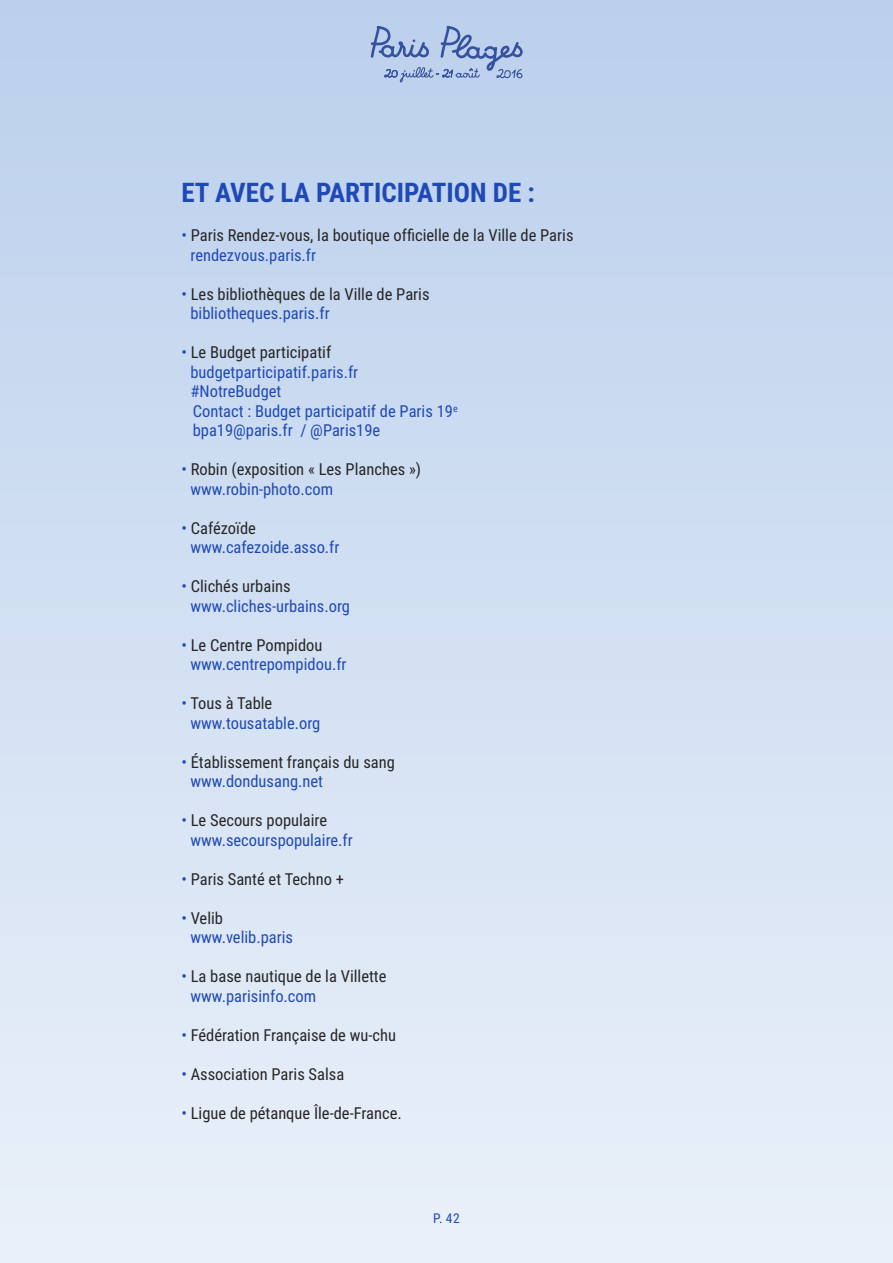
<style>
.page{position:relative;width:893px;height:1263px;background:#fff}
.page>*{position:absolute;margin:0;border:0;box-sizing:border-box;transform-origin:0 0}
.t1{font:700 27px "Roboto Condensed";color:#1f49b6}
.t2{font:16.5px/19.5px "Roboto Condensed";color:#272526}
.t3{font:16.5px/19.5px "Roboto Condensed";color:#1f49b6}
.t4{font:13.5px "Roboto Condensed";color:#1f49b6}
.s1{color:#1f49b6}
.s2{color:#272526}
</style>
<div class="page">
<div style="left:0;top:0;width:893px;height:1263px;background:linear-gradient(to bottom,#bbd0ec,#eaf0f9)"></div>
<svg style="left:371px;top:26px;width:152px;height:56px;background:#a2b8dd"></svg>
<h1 class="t1" style="left:181px;top:177px;width:355px">ET AVEC LA PARTICIPATION DE :</h1>
<p class="t2" style="left:190px;top:226px;width:384px;text-indent:-9px"><span class="s1">•</span> Paris Rendez-vous, la boutique officielle de la Ville de Paris <span class="s1">rendezvous.paris.fr</span></p>
<p class="t2" style="left:190px;top:284px;width:241px;text-indent:-9px"><span class="s1">•</span> Les bibliothèques de la Ville de Paris <span class="s1">bibliotheques.paris.fr</span></p>
<p class="t3" style="left:190px;top:343px;width:269px;text-indent:-9px">• <span class="s2">Le Budget participatif </span>budgetparticipatif.paris.fr<br>#NotreBudget<br>Contact : Budget participatif de Paris 19<sup>e </sup>bpa19@paris.fr / @Paris19e</p>
<p class="t2" style="left:190px;top:460px;width:232px;text-indent:-9px"><span class="s1">•</span> Robin (exposition « Les Planches ») <span class="s1">www.robin-photo.com</span></p>
<p class="t3" style="left:190px;top:518px;width:151px;text-indent:-9px">• <span class="s2">Cafézoïde </span>www.cafezoide.asso.fr</p>
<p class="t3" style="left:190px;top:577px;width:161px;text-indent:-9px">• <span class="s2">Clichés urbains </span>www.cliches-urbains.org</p>
<p class="t3" style="left:190px;top:635px;width:158px;text-indent:-9px">• <span class="s2">Le Centre Pompidou </span>www.centrepompidou.fr</p>
<p class="t3" style="left:190px;top:694px;width:131px;text-indent:-9px">• <span class="s2">Tous à Table </span>www.tousatable.org</p>
<p class="t2" style="left:190px;top:752px;width:206px;text-indent:-9px"><span class="s1">•</span> Établissement français du sang <span class="s1">www.dondusang.net</span></p>
<p class="t3" style="left:190px;top:811px;width:164px;text-indent:-9px">• <span class="s2">Le Secours populaire </span>www.secourspopulaire.fr</p>
<p class="t2" style="left:181px;top:869px;width:164px"><span class="s1">•</span> Paris Santé et Techno +</p>
<p class="t3" style="left:190px;top:908px;width:104px;text-indent:-9px">• <span class="s2">Velib </span>www.velib.paris</p>
<p class="t2" style="left:190px;top:967px;width:198px;text-indent:-9px"><span class="s1">•</span> La base nautique de la Villette <span class="s1">www.parisinfo.com</span></p>
<p class="t2" style="left:181px;top:1025px;width:216px"><span class="s1">•</span> Fédération Française de wu-chu</p>
<p class="t2" style="left:181px;top:1064px;width:164px"><span class="s1">•</span> Association Paris Salsa</p>
<p class="t2" style="left:181px;top:1103px;width:222px"><span class="s1">•</span> Ligue de pétanque Île-de-France.</p>
<p class="t4" style="left:433px;top:1210px;width:28px">P. 42</p>
</div>
